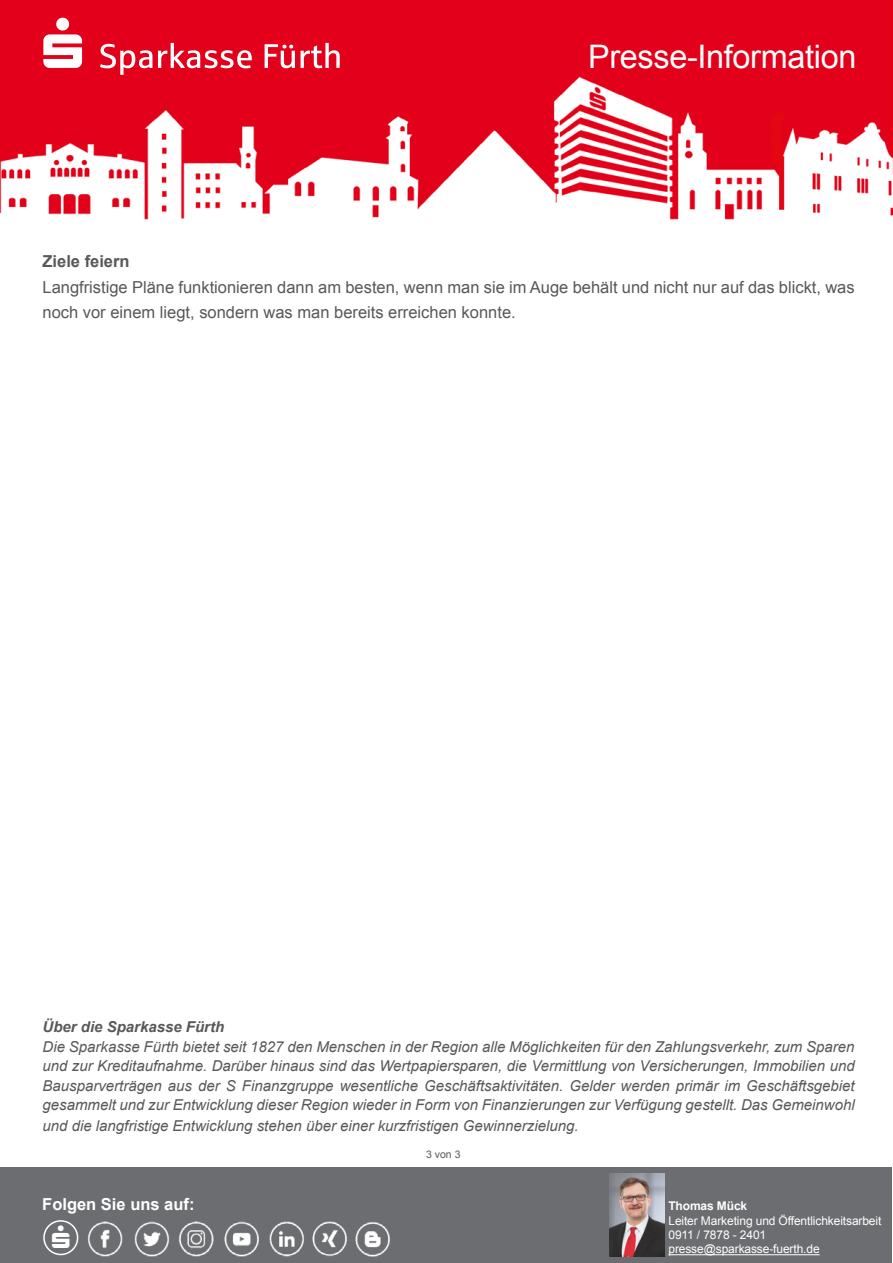
<style>
.page{position:relative;width:893px;height:1263px;background:#fff}
.page>*{position:absolute;margin:0;border:0;box-sizing:border-box;transform-origin:0 0}
.t1{font:32.4px "Arial";letter-spacing:-.01em;color:#fff}
.t2{font:16.5px/25.5px "Arial";color:#57585a}
.t3{font:700 16.5px "Arial";color:#fff}
.t4{font:700 16.5px "Arial";color:#57585a}
.t5{font:italic 15px/19.5px "Arial";color:#57585a;text-align:justify}
.t6{font:italic 700 15px "Arial";color:#57585a}
.t7{font:12px/14.4px "Arial";letter-spacing:-.01em;color:#fff}
.t8{font:700 12px "Arial";letter-spacing:-.01em;color:#fff}
.t9{font:10.5px "Arial";color:#57585a}
</style>
<div class="page">
<img style="left:0;top:0;width:893px;height:220px">
<div style="left:0;top:1167px;width:892px;height:96px;background:#6c6d70"></div>
<img style="left:609px;top:1174px;width:55px;height:82px">
<hr style="left:668px;top:1254px;width:152px;height:1px;background:#fff">
<img style="left:87px;top:1221px;width:36px;height:36px">
<img style="left:134px;top:1221px;width:35px;height:36px">
<img style="left:179px;top:1221px;width:35px;height:36px">
<img style="left:224px;top:1221px;width:35px;height:36px">
<img style="left:269px;top:1221px;width:121px;height:36px">
<div style="left:43px;top:1220px;width:35px;height:35px;border:2px solid #fff;border-radius:50%"></div>
<svg style="left:43px;top:18px;width:297px;height:57px;background:#e72d43"></svg>
<h1 class="t1" style="left:588px;top:36px;width:270px">Presse-Information</h1>
<p class="t4" style="left:43px;top:250px;width:89px">Ziele feiern</p>
<p class="t2" style="left:43px;top:274px;width:814px">Langfristige Pläne funktionieren dann am besten, wenn man sie im Auge behält und nicht nur auf das blickt, was noch vor einem liegt, sondern was man bereits erreichen konnte.</p>
<p class="t6" style="left:43px;top:1017px;width:183px">Über die Sparkasse Fürth</p>
<p class="t5" style="left:43px;top:1037px;width:814px">Die Sparkasse Fürth bietet seit 1827 den Menschen in der Region alle Möglichkeiten für den Zahlungsverkehr, zum Sparen und zur Kreditaufnahme. Darüber hinaus sind das Wertpapiersparen, die Vermittlung von Versicherungen, Immobilien und Bausparverträgen aus der S Finanzgruppe wesentliche Geschäftsaktivitäten. Gelder werden primär im Geschäftsgebiet gesammelt und zur Entwicklung dieser Region wieder in Form von Finanzierungen zur Verfügung gestellt. Das Gemeinwohl</p>
<p class="t5" style="left:43px;top:1116px;width:538px">und die langfristige Entwicklung stehen über einer kurzfristigen Gewinnerzielung.</p>
<p class="t9" style="left:426px;top:1147px;width:36px">3 von 3</p>
<p class="t3" style="left:42px;top:1193px;width:154px">Folgen Sie uns auf:</p>
<p class="t8" style="left:668px;top:1198px;width:80px">Thomas Mück</p>
<p class="t7" style="left:668px;top:1213px;width:214px">Leiter Marketing und Öffentlichkeitsarbeit<br>0911 / 7878 - 2401 presse@sparkasse-fuerth.de</p>
</div>
